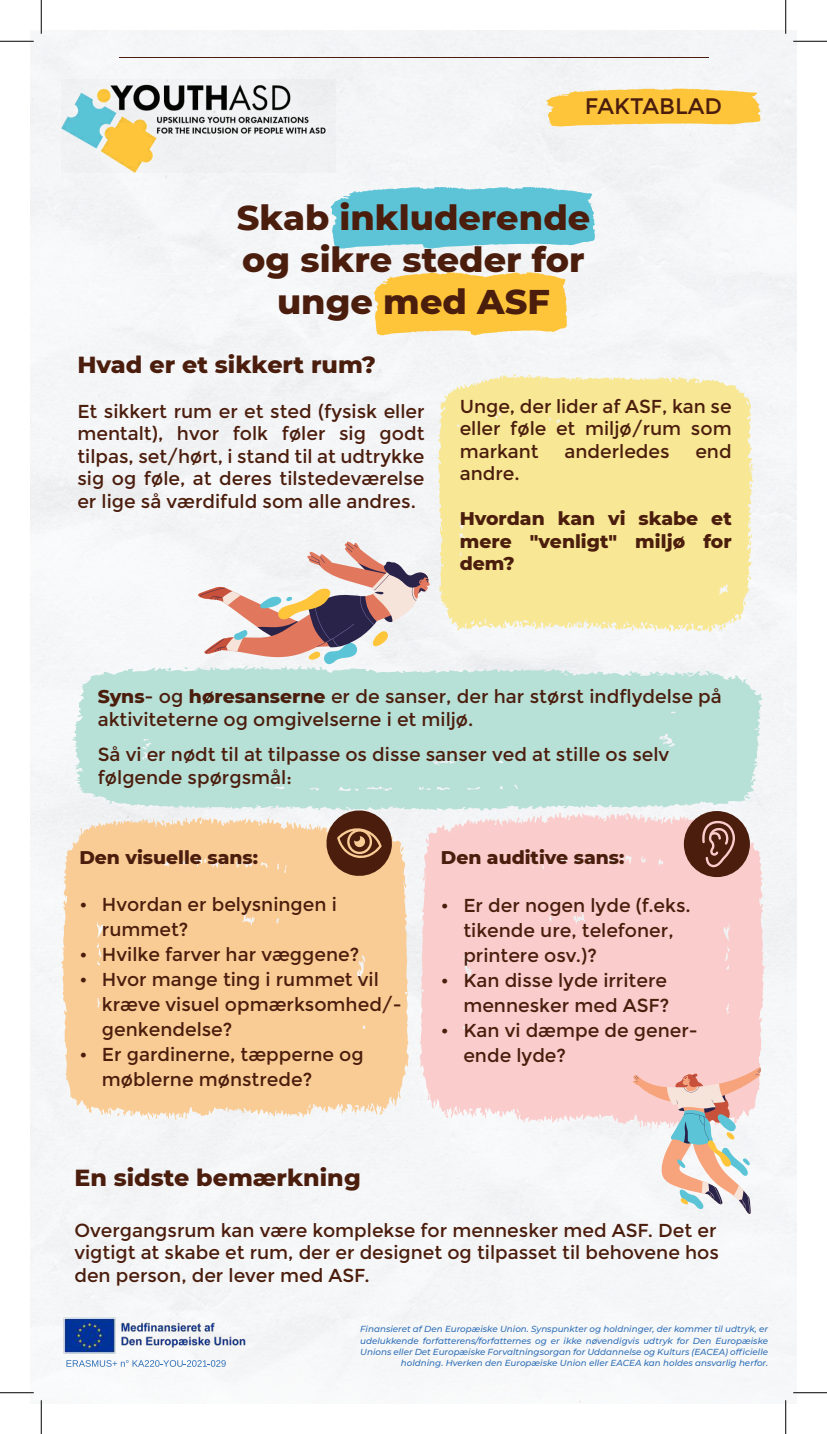
<style>
.page{position:relative;width:827px;height:1434px;background:#fff}
.page>*{position:absolute;margin:0;border:0;box-sizing:border-box;transform-origin:0 0}
.t1{font:800 35px/42px "Montserrat";color:#4b1d0d;text-align:center}
.t2{font:800 23.75px "Montserrat";color:#4b1d0d}
.t3{font:22.5px "Montserrat";color:#4b1d0d}
.t4{font:18.75px/22.5px "Montserrat";color:#4b1d0d}
.t5{font:800 18.75px/22.5px "Montserrat";color:#4b1d0d;text-align:justify}
.t6{font:italic 500 8.75px/11.2px "Montserrat";color:#2f6fb7;text-align:right}
.s1{font-weight:800}
</style>
<div class="page">
<div style="left:31px;top:31px;width:765px;height:1372px;background:#f5f6f7"></div>
<svg style="left:72px;top:666px;width:690px;height:144px;fill:#b7e0d6"></svg>
<svg style="left:437px;top:374px;width:316px;height:258px;fill:#f8e794"></svg>
<svg style="left:331px;top:186px;width:264px;height:62px"></svg>
<svg style="left:374px;top:271px;width:193px;height:64px"></svg>
<svg style="left:61px;top:817px;width:348px;height:303px;fill:#facc95"></svg>
<svg style="left:419px;top:812px;width:345px;height:317px;fill:#facdcc"></svg>
<svg style="left:632px;top:1066px;width:129px;height:147px"></svg>
<svg style="left:198px;top:541px;width:232px;height:123px"></svg>
<svg style="left:324px;top:807px;width:71px;height:71px"></svg>
<div style="left:684px;top:811px;width:66px;height:66px;background:#4b1d0d;border-radius:50%"></div>
<svg style="left:702px;top:820px;width:33px;height:47px"></svg>
<img style="left:61px;top:80px;width:274px;height:92px">
<hr style="left:118px;top:57px;width:590px;height:1px;background:#4b1d0d">
<svg style="left:546px;top:88px;width:214px;height:38px"></svg>
<svg style="left:66px;top:1360px;width:160px;height:6px"></svg>
<img style="left:62px;top:1316px;width:189px;height:38px">
<hr style="left:0;top:40px;width:34px;height:2px;background:#fff">
<hr style="left:793px;top:40px;width:34px;height:2px;background:#fff">
<hr style="left:0;top:1391px;width:34px;height:2px;background:#fff">
<hr style="left:793px;top:1391px;width:34px;height:2px;background:#fff">
<hr style="left:40px;top:0;width:2px;height:34px;background:#fff">
<hr style="left:40px;top:1400px;width:2px;height:33px;background:#fff">
<hr style="left:0;top:41px;width:34px;height:1px;background:#000">
<hr style="left:793px;top:41px;width:34px;height:1px;background:#000">
<hr style="left:0;top:1392px;width:34px;height:1px;background:#000">
<hr style="left:793px;top:1392px;width:34px;height:1px;background:#000">
<hr style="left:41px;top:0;width:1px;height:34px;background:#000">
<hr style="left:41px;top:1400px;width:1px;height:33px;background:#000">
<hr style="left:785px;top:0;width:1px;height:34px;background:#000">
<hr style="left:785px;top:1400px;width:1px;height:33px;background:#000">
<p class="t3" style="left:585px;top:93px;width:139px">FAKTABLAD</p>
<h1 class="t1" style="left:237px;top:195px;width:355px">Skab inkluderende og sikre steder for unge med ASF</h1>
<p class="t2" style="left:77px;top:347px;width:300px">Hvad er et sikkert rum?</p>
<p class="t4" style="left:77px;top:400px;width:349px;text-align:justify">Et sikkert rum er et sted (fysisk eller mentalt), hvor folk føler sig godt tilpas, set/hørt, i stand til at udtrykke sig og føle, at deres tilstedeværelse er lige så værdifuld som alle andres.</p>
<p class="t4" style="left:459px;top:395px;width:273px;text-align:justify">Unge, der lider af ASF, kan se eller føle et miljø/rum som markant</p>
<p class="t4" style="left:564px;top:440px;width:107px">anderledes</p>
<p class="t4" style="left:695px;top:440px;width:38px">end</p>
<p class="t4" style="left:459px;top:463px;width:61px">andre.</p>
<p class="t5" style="left:459px;top:506px;width:273px">Hvordan kan vi skabe et mere "venligt" miljø for dem?</p>
<p class="t4" style="left:98px;top:685px;width:625px"><span class="s1">Syns</span>- og <span class="s1">høresanserne</span> er de sanser, der har størst indflydelse på aktiviteterne og omgivelserne i et miljø.</p>
<p class="t4" style="left:98px;top:743px;width:573px">Så vi er nødt til at tilpasse os disse sanser ved at stille os selv følgende spørgsmål:</p>
<p class="t5" style="left:79px;top:844px;width:180px">Den visuelle sans:</p>
<p class="t4" style="left:102px;top:892px;width:236px;line-height:25px;text-indent:-22px">• Hvordan er belysningen i rummet?</p>
<p class="t4" style="left:79px;top:943px;width:281px">• Hvilke farver har væggene?</p>
<p class="t4" style="left:102px;top:967px;width:301px;line-height:25px;text-indent:-22px">• Hvor mange ting i rummet vil kræve visuel opmærksomhed/- genkendelse?</p>
<p class="t4" style="left:102px;top:1042px;width:263px;line-height:25px;text-indent:-22px">• Er gardinerne, tæpperne og møblerne mønstrede?</p>
<p class="t5" style="left:441px;top:845px;width:185px">Den auditive sans:</p>
<p class="t4" style="left:463px;top:892px;width:229px;line-height:25px;text-indent:-22px">• Er der nogen lyde (f.eks. tikende ure, telefoner, printere osv.)?</p>
<p class="t4" style="left:441px;top:967px;width:230px;line-height:25px;text-align:right">• Kan disse lyde irritere mennesker med ASF?</p>
<p class="t4" style="left:463px;top:1017px;width:236px;line-height:25px;text-indent:-22px">• Kan vi dæmpe de gener&shy;ende lyde?</p>
<p class="t2" style="left:74px;top:1159px;width:288px">En sidste bemærkning</p>
<p class="t4" style="left:74px;top:1218px;width:646px">Overgangsrum kan være komplekse for mennesker med ASF. Det er vigtigt at skabe et rum, der er designet og tilpasset til behovene hos den person, der lever med ASF.</p>
<p class="t6" style="left:360px;top:1323px;width:409px">Finansieret af Den Europæiske Union. Synspunkter og holdninger, der kommer til udtryk, er udelukkende forfatterens/forfatternes og er ikke nøvendigvis udtryk for Den Europæiske Unions eller Det Europæiske Forvaltningsorgan for Uddannelse og Kulturs (EACEA) officielle holdning. Hverken den Europæiske Union eller EACEA kan holdes ansvarlig herfor.</p>
</div>
